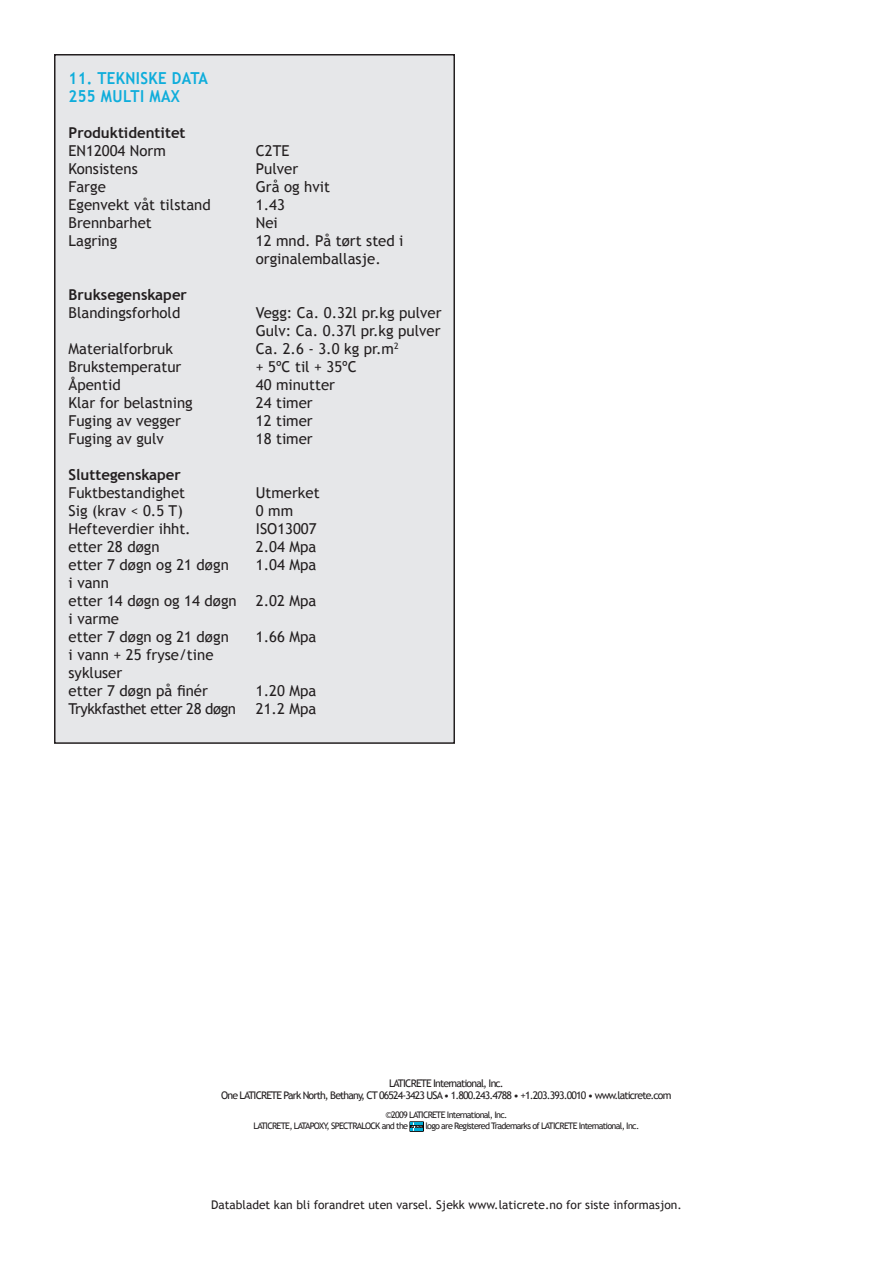
<style>
.page{position:relative;width:893px;height:1263px;background:#fff}
.page>*{position:absolute;margin:0;border:0;box-sizing:border-box;transform-origin:0 0}
.t1{font:700 16.5px/18px "Trebuchet MS";letter-spacing:.025em;color:#0eaddb;scale:.91 1}
.t2{font:15px/18px "Trebuchet MS";color:#231f20}
.t3{font:700 15px "Trebuchet MS";color:#231f20}
.t4{font:12px "Trebuchet MS";color:#231f20}
.t5{font:10.5px/12.6px "Trebuchet MS";letter-spacing:-.08em;color:#231f20;text-align:center}
.t6{font:9px/10.8px "Trebuchet MS";letter-spacing:-.08em;color:#231f20}
</style>
<div class="page">
<svg style="left:410px;top:1122px;width:14px;height:10px"></svg>
<div style="left:55px;top:55px;width:399px;height:688px;background:#e6e7e9"></div>
<div style="left:54px;top:54px;width:401px;height:690px;border:2px solid #231f20"></div>
<p class="t1" style="left:69px;top:69px;width:155px">11. TEKNISKE DATA<br>255 Multi</p>
<p class="t1" style="left:150px;top:87px;width:35px">Max</p>
<p class="t3" style="left:69px;top:123px;width:119px">Produktidentitet</p>
<p class="t2" style="left:69px;top:141px;width:144px">EN12004 Norm<br>Konsistens<br>Farge<br>Egenvekt våt tilstand<br>Brennbarhet<br>Lagring</p>
<p class="t3" style="left:69px;top:285px;width:120px">Bruksegenskaper</p>
<p class="t2" style="left:69px;top:303px;width:113px">Blandingsforhold</p>
<p class="t2" style="left:69px;top:339px;width:126px">Materialforbruk<br>Brukstemperatur<br>Åpentid<br>Klar for belastning<br>Fuging av vegger<br>Fuging av gulv</p>
<p class="t3" style="left:69px;top:465px;width:114px">Sluttegenskaper</p>
<p class="t2" style="left:69px;top:483px;width:170px">Fuktbestandighet<br>Sig (krav &lt; 0.5 T)<br>Hefteverdier ihht.<br>etter 28 døgn<br>etter 7 døgn og 21 døgn i vann<br>etter 14 døgn og 14 døgn i varme<br>etter 7 døgn og 21 døgn i vann + 25 fryse/tine sykluser<br>etter 7 døgn på finér<br>Trykkfasthet etter 28 døgn</p>
<p class="t2" style="left:256px;top:141px;width:149px">C2TE<br>Pulver<br>Grå og hvit<br>1.43<br>Nei<br>12 mnd. På tørt sted i orginalemballasje.</p>
<p class="t2" style="left:256px;top:303px;width:187px">Vegg: Ca. 0.32l pr.kg pulver<br>Gulv: Ca. 0.37l pr.kg pulver<br>Ca. 2.6 - 3.0 kg pr.m<sup>2<br></sup>+ 5ºC til + 35ºC<br>40 minutter<br>24 timer<br>12 timer<br>18 timer</p>
<p class="t2" style="left:256px;top:483px;width:65px">Utmerket<br>0 mm<br>ISO13007<br>2.04 Mpa<br>1.04 Mpa</p>
<p class="t2" style="left:256px;top:591px;width:62px">2.02 Mpa</p>
<p class="t2" style="left:256px;top:627px;width:62px">1.66 Mpa</p>
<p class="t2" style="left:256px;top:681px;width:62px">1.20 Mpa<br>21.2 Mpa</p>
<p class="t5" style="left:221px;top:1077px;width:452px">LATICRETE International, Inc.<br>One LATICRETE Park North, Bethany, CT 06524-3423 USA • 1.800.243.4788 • +1.203.393.0010 • www.laticrete.com</p>
<p class="t6" style="left:254px;top:1110px;width:255px;text-indent:132px">©2009 LATICRETE International, Inc.<br>LATICRETE, LATAPOXY, SPECTRALOCK and the</p>
<p class="t6" style="left:425px;top:1120px;width:215px">logo are Registered Trademarks of LATICRETE International, Inc.</p>
<p class="t4" style="left:211px;top:1198px;width:472px">Databladet kan bli forandret uten varsel. Sjekk www.laticrete.no for siste informasjon.</p>
</div>
